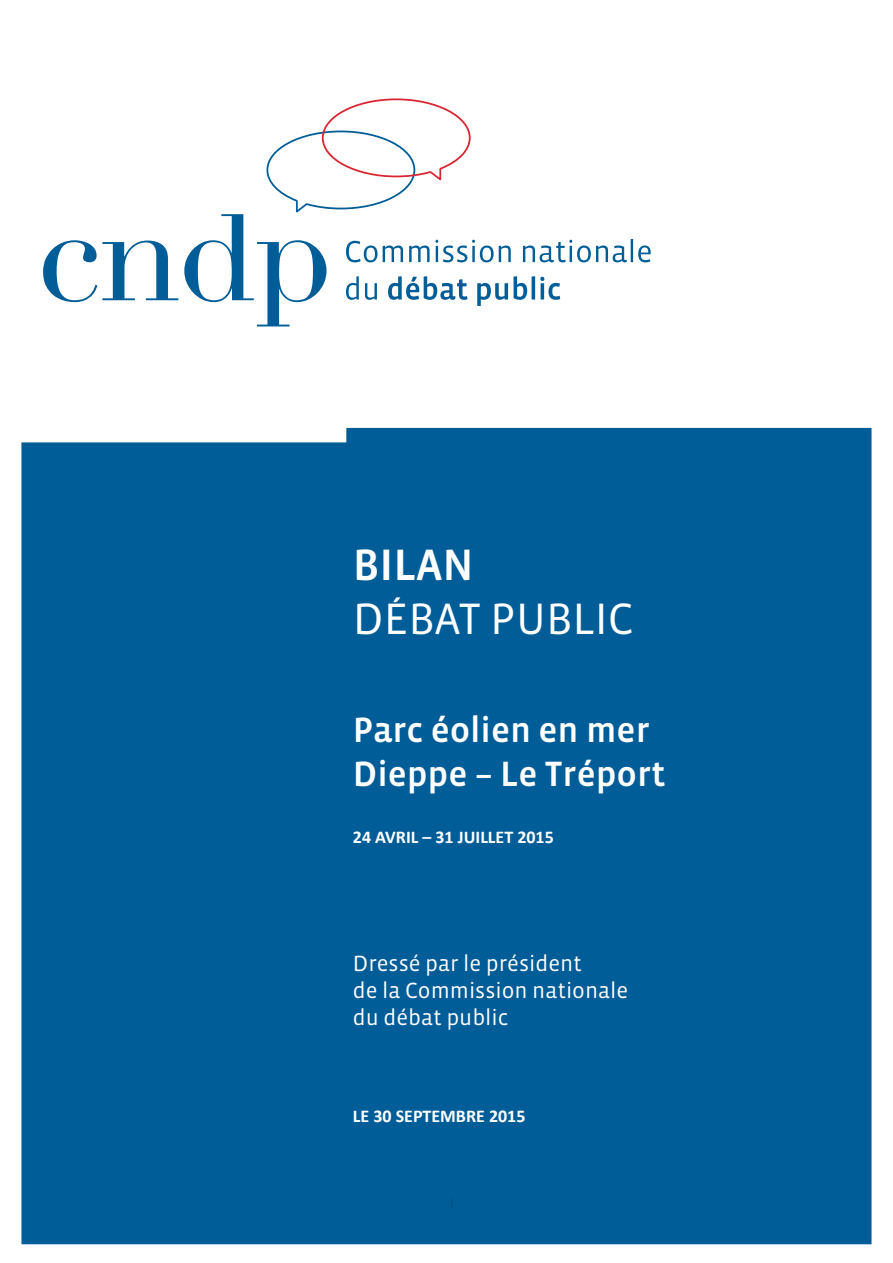
<style>
.page{position:relative;width:893px;height:1263px;background:#fff}
.page>*{position:absolute;margin:0;border:0;box-sizing:border-box;transform-origin:0 0}
.t1{font:45px "Vista Sans OT";color:#fff}
.t2{font:500 45px "Vista Sans OT";color:#fff}
.t3{font:500 36px/43.2px "Vista Sans OT";color:#fff}
.t4{font:22.5px/27px "Vista Sans OT";color:#fff}
.t5{font:700 18px "Calibri";color:#fff}
</style>
<div class="page">
<div style="left:21px;top:428px;width:850px;height:816px;background:#005d98"></div>
<svg style="left:43px;top:240px;width:135px;height:62px"></svg>
<svg style="left:184px;top:99px;width:467px;height:227px"></svg>
<h1 class="t2" style="left:353px;top:542px;width:122px">BILAN</h1>
<h1 class="t1" style="left:353px;top:596px;width:282px">DÉBAT PUBLIC</h1>
<h2 class="t3" style="left:353px;top:709px;width:314px">Parc éolien en mer<br>Dieppe – Le Tréport</h2>
<p class="t5" style="left:353px;top:826px;width:202px">24 AVRIL – 31 JUILLET 2015</p>
<p class="t4" style="left:353px;top:950px;width:277px">Dressé par le président<br>de la Commission nationale du débat public</p>
<p class="t5" style="left:353px;top:1105px;width:174px">LE 30 SEPTEMBRE 2015</p>
</div>
